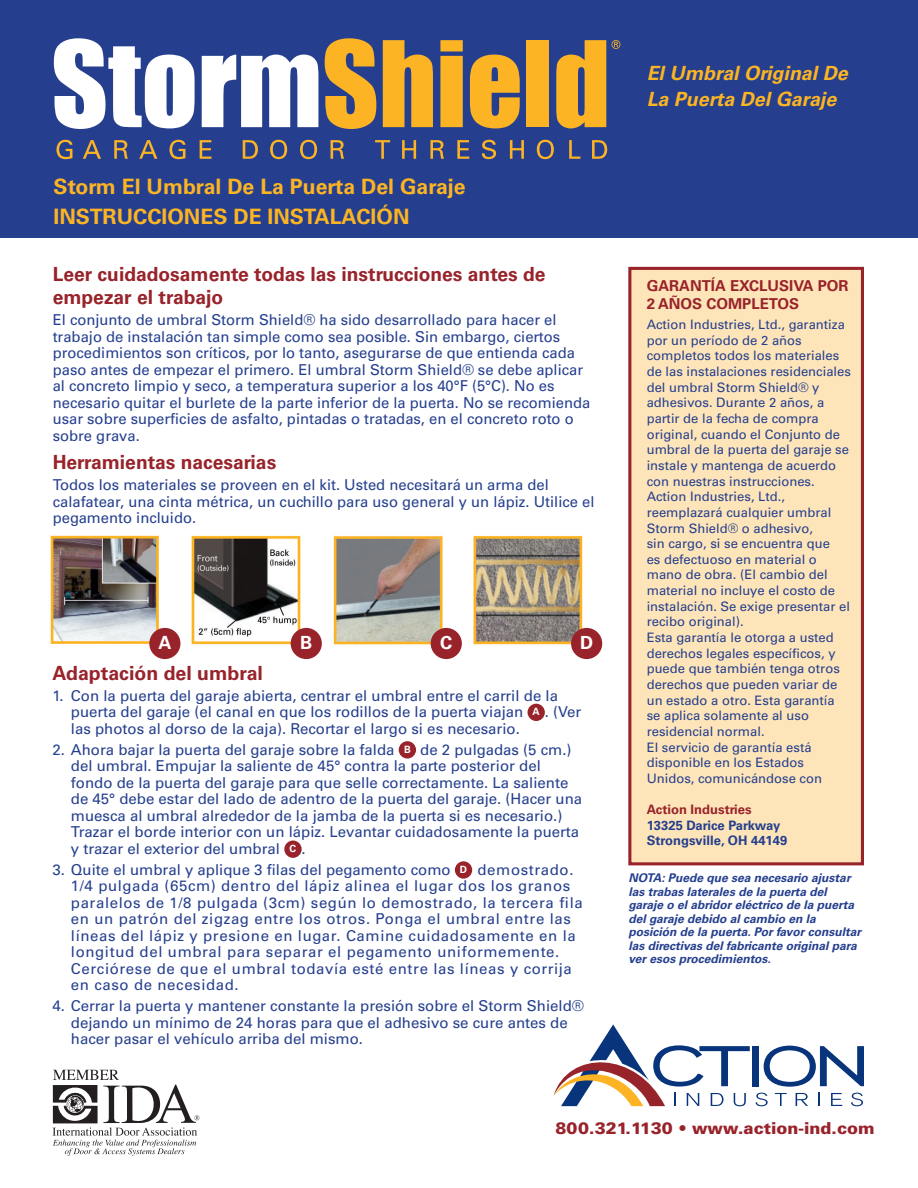
<style>
.page{position:relative;width:918px;height:1188px;background:#fff}
.page>*{position:absolute;margin:0;border:0;box-sizing:border-box;transform-origin:0 0}
.t1{font:700 21.15px "Univers LT Std";color:#fcb423}
.t2{font:700 19.5px/23.4px "Univers LT Std";color:#98232b}
.t3{font:italic 700 19.5px/26.5px "Univers LT Std";color:#fcb423}
.t4{font:700 18.15px "Univers LT Std";color:#fff}
.t5{font:900 16.5px "Univers LT Std";color:#98232b}
.t6{font:15px/16.5px "Univers LT Std";color:#253f8e}
.t7{font:15px/16.5px "Univers LT Std";letter-spacing:.04em;color:#253f8e}
.t8{font:700 15px/18px "Univers LT Std";color:#98232b}
.t9{font:13.05px/15.6px "Univers LT Std";color:#253f8e}
.t10{font:700 13.05px/15.6px "Univers LT Std";color:#253f8e}
.t11{font:700 13.05px "Univers LT Std";color:#98232b}
.t12{font:italic 700 12px/13.5px "Univers LT Std";color:#253f8e}
.t13{font:700 10.05px "Univers LT Std";color:#fff}
</style>
<div class="page">
<img style="left:50px;top:535px;width:537px;height:113px">
<div style="left:0;top:0;width:918px;height:238px;background:#253f8e"></div>
<svg style="left:54px;top:38px;width:141px;height:91px"></svg>
<svg style="left:202px;top:55px;width:116px;height:72px"></svg>
<svg style="left:325px;top:38px;width:51px;height:91px"></svg>
<svg style="left:383px;top:40px;width:50px;height:87px"></svg>
<svg style="left:440px;top:40px;width:23px;height:87px;background:#ebaa2c"></svg>
<svg style="left:470px;top:55px;width:50px;height:73px"></svg>
<div style="left:527px;top:40px;width:22px;height:87px;background:#fcb424"></div>
<svg style="left:556px;top:40px;width:50px;height:88px"></svg>
<svg style="left:56px;top:140px;width:16px;height:19px"></svg>
<svg style="left:83px;top:140px;width:18px;height:19px"></svg>
<svg style="left:114px;top:140px;width:14px;height:19px"></svg>
<svg style="left:139px;top:140px;width:18px;height:19px"></svg>
<svg style="left:169px;top:140px;width:16px;height:19px"></svg>
<svg style="left:200px;top:140px;width:12px;height:19px"></svg>
<svg style="left:243px;top:140px;width:15px;height:19px"></svg>
<svg style="left:270px;top:140px;width:17px;height:19px"></svg>
<svg style="left:300px;top:140px;width:17px;height:19px"></svg>
<svg style="left:331px;top:140px;width:13px;height:19px"></svg>
<svg style="left:375px;top:140px;width:15px;height:19px"></svg>
<svg style="left:402px;top:140px;width:14px;height:19px"></svg>
<svg style="left:430px;top:140px;width:14px;height:19px"></svg>
<svg style="left:457px;top:140px;width:12px;height:19px"></svg>
<svg style="left:482px;top:140px;width:14px;height:19px"></svg>
<svg style="left:510px;top:140px;width:14px;height:19px"></svg>
<svg style="left:537px;top:140px;width:17px;height:19px"></svg>
<svg style="left:569px;top:140px;width:11px;height:19px"></svg>
<svg style="left:592px;top:140px;width:15px;height:19px"></svg>
<svg style="left:612px;top:40px;width:8px;height:9px"></svg>
<div style="left:752px;top:1046px;width:7px;height:40px;background:#08347b"></div>
<svg style="left:764px;top:1046px;width:100px;height:41px"></svg>
<svg style="left:756px;top:1093px;width:12px;height:13px"></svg>
<svg style="left:775px;top:1093px;width:12px;height:13px"></svg>
<svg style="left:796px;top:1093px;width:12px;height:13px"></svg>
<svg style="left:818px;top:1093px;width:2px;height:13px"></svg>
<svg style="left:831px;top:1093px;width:11px;height:13px"></svg>
<svg style="left:851px;top:1093px;width:12px;height:13px"></svg>
<svg style="left:554px;top:1024px;width:196px;height:82px"></svg>
<div style="left:149px;top:628px;width:31px;height:31px;background:#98232b;border-radius:50%"></div>
<div style="left:291px;top:628px;width:31px;height:31px;background:#98232b;border-radius:50%"></div>
<div style="left:431px;top:628px;width:31px;height:31px;background:#98232b;border-radius:50%"></div>
<div style="left:571px;top:628px;width:31px;height:31px;background:#98232b;border-radius:50%"></div>
<div style="left:628px;top:267px;width:236px;height:598px;background:#fee5b9;border:3px solid #98232b"></div>
<svg style="left:52px;top:1070px;width:147px;height:86px"></svg>
<div style="left:528px;top:704px;width:17px;height:17px;background:#98232b;border-radius:50%"></div>
<div style="left:399px;top:741px;width:17px;height:18px;background:#98232b;border-radius:50%"></div>
<div style="left:284px;top:841px;width:18px;height:17px;background:#98232b;border-radius:50%"></div>
<div style="left:455px;top:861px;width:17px;height:18px;background:#98232b;border-radius:50%"></div>
<p class="t1" style="left:54px;top:174px;width:414px">Storm El Umbral De La Puerta Del Garaje</p>
<p class="t1" style="left:54px;top:205px;width:357px">INSTRUCCIONES DE INSTALACIÓN</p>
<p class="t2" style="left:53px;top:263px;width:494px">Leer cuidadosamente todas las instrucciones antes de empezar el trabajo</p>
<p class="t6" style="left:53px;top:312px;width:539px">El conjunto de umbral Storm Shield® ha sido desarrollado para hacer el trabajo de instalación tan simple como sea posible. Sin embargo, ciertos procedimientos son críticos, por lo tanto, asegurarse de que entienda cada paso antes de empezar el primero. El umbral Storm Shield® se debe aplicar al concreto limpio y seco, a temperatura superior a los 40°F (5°C). No es necesario quitar el burlete de la parte inferior de la puerta. No se recomienda usar sobre superficies de asfalto, pintadas o tratadas, en el concreto roto o sobre grava.</p>
<p class="t2" style="left:53px;top:451px;width:225px">Herramientas nacesarias</p>
<p class="t6" style="left:53px;top:477px;width:543px">Todos los materiales se proveen en el kit. Usted necesitará un arma del calafatear, una cinta métrica, un cuchillo para uso general y un lápiz. Utilice el pegamento incluido.</p>
<p class="t4" style="left:158px;top:632px;width:15px">A</p>
<p class="t4" style="left:300px;top:632px;width:14px">B</p>
<p class="t4" style="left:440px;top:632px;width:14px">C</p>
<p class="t4" style="left:580px;top:632px;width:15px">D</p>
<p class="t2" style="left:52px;top:661px;width:212px">Adaptación del umbral</p>
<p class="t6" style="left:71px;top:687px;width:489px;text-indent:-18px">1. Con la puerta del garaje abierta, centrar el umbral entre el carril de la puerta del garaje (el canal en que los rodillos de la puerta viajan</p>
<p class="t13" style="left:533px;top:706px;width:9px">A</p>
<p class="t6" style="left:545px;top:704px;width:38px">. (Ver</p>
<p class="t6" style="left:71px;top:720px;width:450px">las photos al dorso de la caja). Recortar el largo si es necesario.</p>
<p class="t6" style="left:52px;top:741px;width:344px">2. Ahora bajar la puerta del garaje sobre la falda</p>
<p class="t13" style="left:404px;top:744px;width:8px">B</p>
<p class="t6" style="left:71px;top:741px;width:513px;text-indent:349px">de 2 pulgadas (5 cm.) del umbral. Empujar la saliente de 45° contra la parte posterior del fondo de la puerta del garaje para que selle correctamente. La saliente de 45° debe estar del lado de adentro de la puerta del garaje. (Hacer una muesca al umbral alrededor de la jamba de la puerta si es necesario.)<br>Trazar el borde interior con un lápiz. Levantar cuidadosamente la puerta y trazar el exterior del umbral</p>
<p class="t13" style="left:290px;top:843px;width:8px">C</p>
<p class="t6" style="left:302px;top:840px;width:6px">.</p>
<p class="t6" style="left:52px;top:861px;width:400px">3. Quite el umbral y aplique 3 filas del pegamento como</p>
<p class="t13" style="left:460px;top:864px;width:9px">D</p>
<p class="t7" style="left:71px;top:861px;width:513px;text-indent:407px">demostrado.<br>1/4 pulgada (65cm) dentro del lápiz alinea el lugar dos los granos paralelos de 1/8 pulgada (3cm) según lo demostrado, la tercera fila en un patrón del zigzag entre los otros. Ponga el umbral entre las líneas del lápiz y presione en lugar. Camine cuidadosamente en la longitud del umbral para separar el pegamento uniformemente.<br>Cerciórese de que el umbral todavía esté entre las líneas y corrija en caso de necesidad.</p>
<p class="t6" style="left:71px;top:998px;width:515px;text-indent:-18px">4. Cerrar la puerta y mantener constante la presión sobre el Storm Shield® dejando un mínimo de 24 horas para que el adhesivo se cure antes de hacer pasar el vehículo arriba del mismo.</p>
<p class="t3" style="left:647px;top:60px;width:203px">El Umbral Original De<br>La Puerta Del Garaje</p>
<p class="t8" style="left:647px;top:277px;width:203px">GARANTÍA EXCLUSIVA POR<br>2 AÑOS COMPLETOS</p>
<p class="t9" style="left:647px;top:317px;width:206px">Action Industries, Ltd., garantiza por un período de 2 años completos todos los materiales de las instalaciones residenciales del umbral Storm Shield® y adhesivos. Durante 2 años, a partir de la fecha de compra original, cuando el Conjunto de umbral de la puerta del garaje se instale y mantenga de acuerdo con nuestras instrucciones.<br>Action Industries, Ltd., reemplazará cualquier umbral<br>Storm Shield® o adhesivo,<br>sin cargo, si se encuentra que<br>es defectuoso en material o mano de obra. (El cambio del material no incluye el costo de instalación. Se exige presentar el recibo original).</p>
<p class="t9" style="left:647px;top:630px;width:195px">Esta garantía le otorga a usted derechos legales específicos, y puede que también tenga otros derechos que pueden variar de un estado a otro. Esta garantía se aplica solamente al uso residencial normal.</p>
<p class="t9" style="left:647px;top:739px;width:177px">El servicio de garantía está disponible en los Estados<br>Unidos, comunicándose con</p>
<p class="t11" style="left:647px;top:802px;width:106px">Action Industries</p>
<p class="t10" style="left:647px;top:818px;width:142px">13325 Darice Parkway<br>Strongsville, OH 44149</p>
<p class="t12" style="left:628px;top:872px;width:234px">NOTA: Puede que sea necesario ajustar las trabas laterales de la puerta del garaje o el abridor eléctrico de la puerta del garaje debido al cambio en la posición de la puerta. Por favor consultar las directivas del fabricante original para ver esos procedimientos.</p>
<p class="t5" style="left:556px;top:1118px;width:321px">800.321.1130 • www.action-ind.com</p>
</div>
